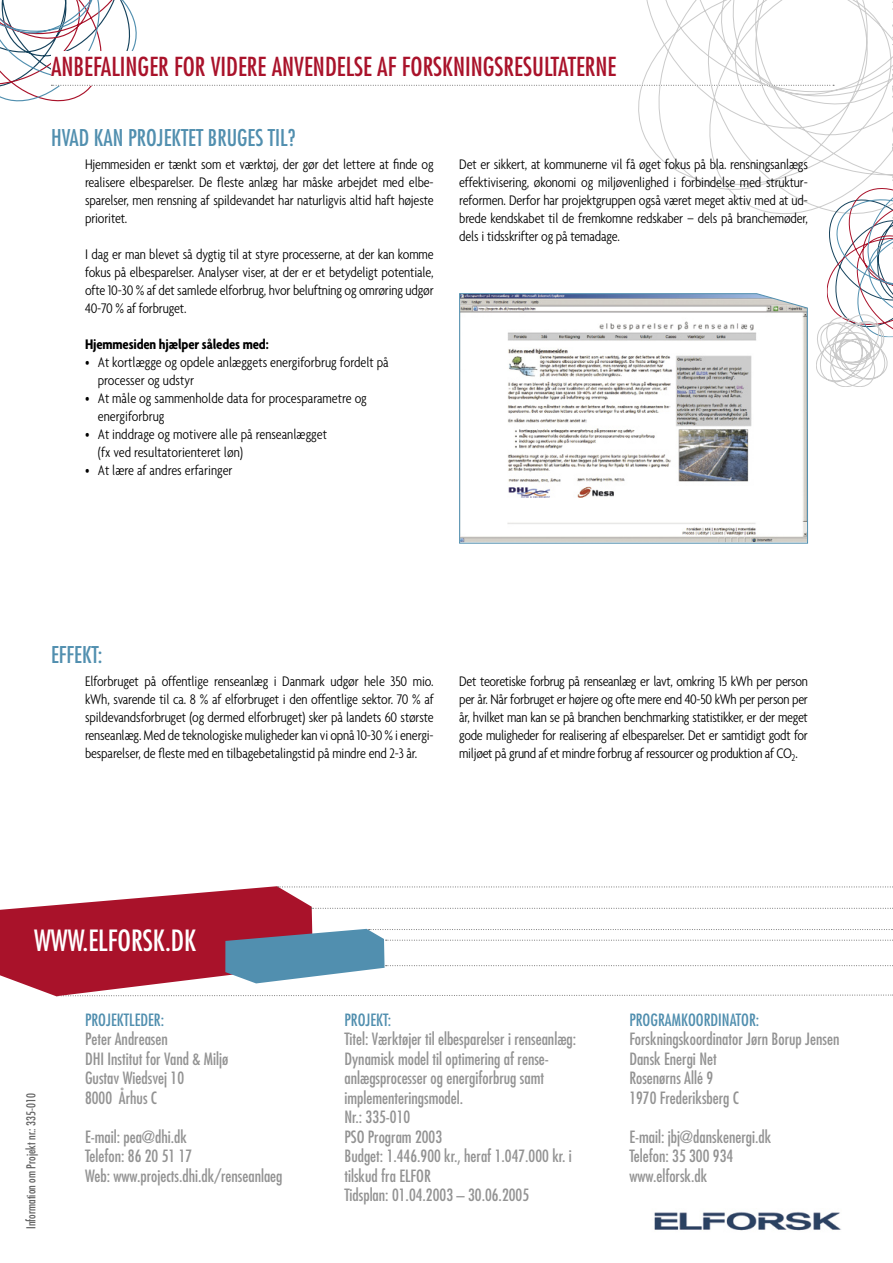
<style>
.page{position:relative;width:893px;height:1263px;background:#fff}
.page>*{position:absolute;margin:0;border:0;box-sizing:border-box;transform-origin:0 0}
.t1{font:condensed 28.5px "Futura";color:#fff}
.t2{font:condensed 25.5px "Futura";color:#a9122a}
.t3{font:condensed 22.5px "Futura";color:#518faf}
.t4{font:condensed 16.5px/19.5px "Futura";color:#939393}
.t5{font:condensed 16.5px "Futura";color:#518faf}
.t6{font:300 condensed 15px/18px "Agenda";letter-spacing:-.01em;color:#000;text-align:justify}
.t7{font:700 condensed 15px "Agenda";letter-spacing:-.01em;color:#000}
.t8{font:condensed 12px "Futura";color:#636363}
</style>
<div class="page">
<svg style="left:0;top:886px;width:893px;height:111px"></svg>
<div style="left:25px;top:1092px;width:12px;height:7px;border:3px solid #fff;border-radius:50%"></div>
<div style="left:26px;top:1093px;width:10px;height:5px;border:3px solid #fff;border-radius:50%"></div>
<img style="left:654px;top:1212px;width:188px;height:19px">
<svg style="left:0;top:0;width:893px;height:387px"></svg>
<svg style="left:459px;top:293px;width:349px;height:251px"></svg>
<h2 class="t2" style="left:51px;top:51px;width:567px">ANBEFALINGER FOR VIDERE ANVENDELSE AF FORSKNINGSRESULTATERNE</h2>
<h3 class="t3" style="left:51px;top:124px;width:246px">HVAD KAN PROJEKTET BRUGES TIL?</h3>
<p class="t6" style="left:85px;top:155px;width:350px">Hjemmesiden er tænkt som et værktøj, der gør det lettere at finde og realisere elbesparelser. De fleste anlæg har måske arbejdet med elbe&shy;sparelser, men rensning af spildevandet har naturligvis altid haft højeste prioritet.</p>
<p class="t6" style="left:85px;top:245px;width:350px">I dag er man blevet så dygtig til at styre processerne, at der kan komme fokus på elbesparelser. Analyser viser, at der er et betydeligt potentiale, ofte 10-30 % af det samlede elforbrug, hvor beluftning og omrøring udgør 40-70 % af forbruget.</p>
<p class="t7" style="left:85px;top:335px;width:185px">Hjemmesiden hjælper således med:</p>
<p class="t6" style="left:98px;top:353px;width:293px;text-indent:-13px">• At kortlægge og opdele anlæggets energiforbrug fordelt på processer og udstyr</p>
<p class="t6" style="left:98px;top:389px;width:271px;text-indent:-13px">• At måle og sammenholde data for procesparametre og energiforbrug</p>
<p class="t6" style="left:98px;top:425px;width:231px;text-indent:-13px">• At inddrage og motivere alle på renseanlægget (fx ved resultatorienteret løn)</p>
<p class="t6" style="left:85px;top:461px;width:149px">• At lære af andres erfaringer</p>
<p class="t6" style="left:459px;top:155px;width:350px">Det er sikkert, at kommunerne vil få øget fokus på bla. rensningsanlægs effektivisering, økonomi og miljøvenlighed i forbindelse med struktur&shy;reformen. Derfor har projektgruppen også været meget aktiv med at ud&shy;brede kendskabet til de fremkomne redskaber – dels på branchemøder, dels i tidsskrifter og på temadage.</p>
<h3 class="t3" style="left:51px;top:640px;width:53px">EFFEKT:</h3>
<p class="t6" style="left:85px;top:672px;width:350px">Elforbruget på offentlige renseanlæg i Danmark udgør hele 350 mio. kWh, svarende til ca. 8 % af elforbruget i den offentlige sektor. 70 % af spildevandsforbruget (og dermed elforbruget) sker på landets 60 største renseanlæg. Med de teknologiske muligheder kan vi opnå 10-30 % i energi&shy;besparelser, de fleste med en tilbagebetalingstid på mindre end 2-3 år.</p>
<p class="t6" style="left:459px;top:672px;width:350px">Det teoretiske forbrug på renseanlæg er lavt, omkring 15 kWh per person per år. Når forbruget er højere og ofte mere end 40-50 kWh per person per år, hvilket man kan se på branchen benchmarking statistikker, er der meget gode muligheder for realisering af elbesparelser. Det er samtidigt godt for miljøet på grund af et mindre forbrug af ressourcer og produktion af CO<sub>2</sub>.</p>
<h1 class="t1" style="left:34px;top:922px;width:164px">WWW.ELFORSK.DK</h1>
<p class="t8" style="left:23px;top:1229px;width:137px;rotate:-90deg">Information om Projekt nr.: 335-010</p>
<p class="t5" style="left:85px;top:1009px;width:81px">PROJEKTLEDER:</p>
<p class="t4" style="left:85px;top:1029px;width:145px">Peter Andreasen<br>DHI Institut for Vand &amp; Miljø<br>Gustav Wiedsvej 10<br>8000 Århus C</p>
<p class="t4" style="left:85px;top:1126px;width:199px">E-mail: pea@dhi.dk<br>Telefon: 86 20 51 17<br>Web: www.projects.dhi.dk/renseanlaeg</p>
<p class="t5" style="left:344px;top:1009px;width:48px">PROJEKT:</p>
<p class="t4" style="left:344px;top:1029px;width:233px">Titel: Værktøjer til elbesparelser i renseanlæg:<br>Dynamisk model til optimering af rense&shy;anlægsprocesser og energiforbrug samt implementeringsmodel.<br>Nr.: 335-010<br>PSO Program 2003<br>Budget: 1.446.900 kr., heraf 1.047.000 kr. i tilskud fra ELFOR<br>Tidsplan: 01.04.2003 – 30.06.2005</p>
<p class="t5" style="left:629px;top:1009px;width:132px">PROGRAMKOORDINATOR:</p>
<p class="t4" style="left:629px;top:1029px;width:212px">Forskningskoordinator Jørn Borup Jensen<br>Dansk Energi Net<br>Rosenørns Allé 9<br>1970 Frederiksberg C</p>
<p class="t4" style="left:629px;top:1126px;width:144px">E-mail: jbj@danskenergi.dk<br>Telefon: 35 300 934 www.elforsk.dk</p>
</div>
